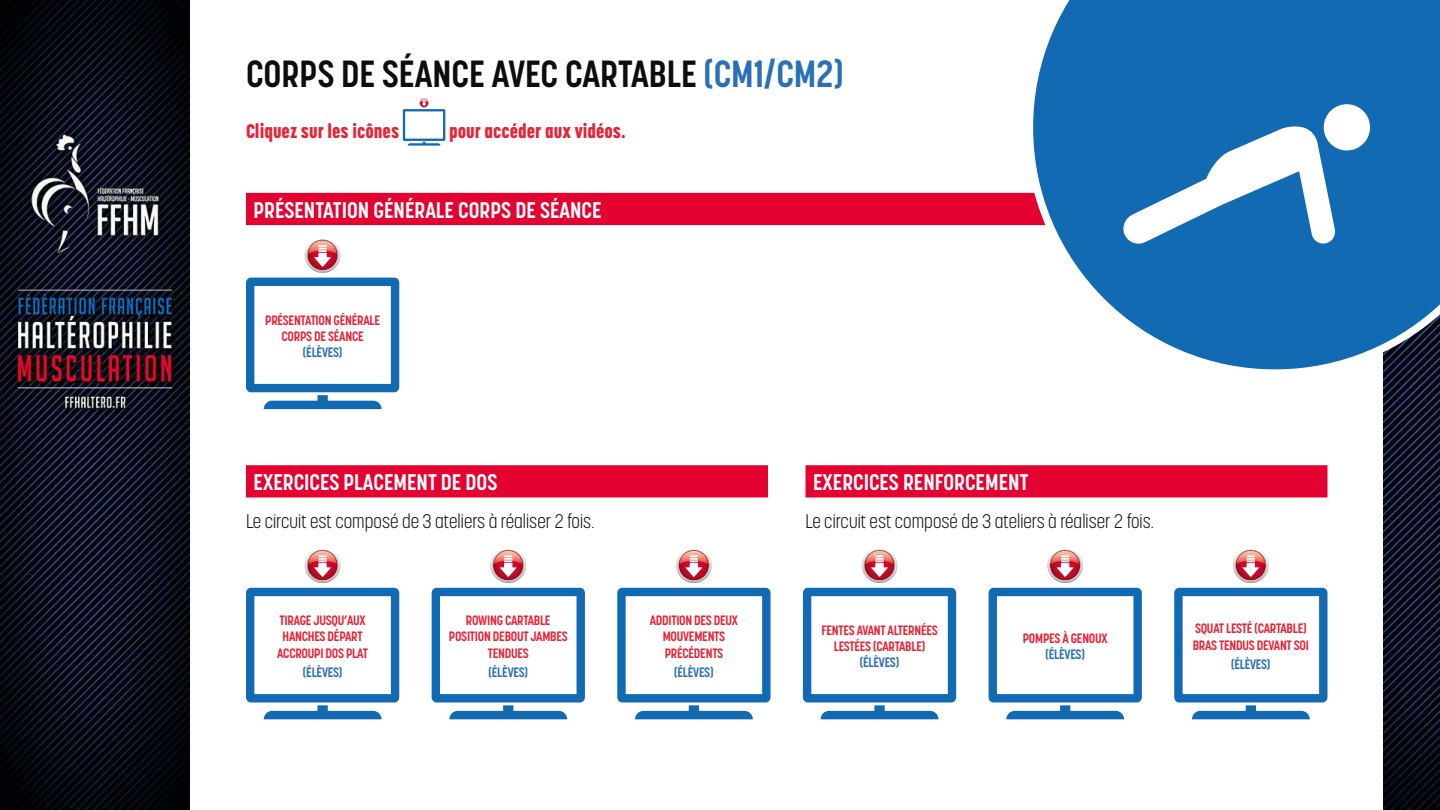
<style>
.page{position:relative;width:1440px;height:810px;background:#fff}
.page>*{position:absolute;margin:0;border:0;box-sizing:border-box;transform-origin:0 0}
.t1{font:700 37.5px "Korolev Condensed";color:#0d0d0d}
.t2{font:700 22.5px "Korolev Condensed";color:#fff}
.t3{font:300 19.5px "Korolev Condensed";color:#0d0d0d}
.t4{font:800 19.5px "Korolev Condensed";color:#e62337}
.t5{font:700 13.5px/16.2px "Korolev Condensed";letter-spacing:-.02em;color:#e62337;text-align:center}
.t6{font:700 13.5px "Korolev Condensed";letter-spacing:-.02em;color:#2a70b7}
.s1{color:#2a70b7}
</style>
<div class="page">
<img style="left:0;top:0;width:190px;height:810px">
<img style="left:1384px;top:377px;width:56px;height:433px">
<svg style="left:403px;top:98px;width:42px;height:48px"></svg>
<div style="left:246px;top:193px;width:1082px;height:32px;background:#e40230"></div>
<div style="left:246px;top:465px;width:522px;height:33px;background:#e40230"></div>
<div style="left:806px;top:465px;width:522px;height:33px;background:#e40230"></div>
<svg style="left:246px;top:239px;width:153px;height:170px"></svg>
<svg style="left:246px;top:549px;width:153px;height:170px"></svg>
<svg style="left:432px;top:549px;width:153px;height:170px"></svg>
<svg style="left:617px;top:549px;width:154px;height:170px"></svg>
<svg style="left:803px;top:549px;width:153px;height:170px"></svg>
<svg style="left:989px;top:549px;width:153px;height:170px"></svg>
<svg style="left:1174px;top:549px;width:154px;height:170px"></svg>
<svg style="left:1026px;top:0;width:414px;height:377px"></svg>
<svg style="left:1121px;top:101px;width:252px;height:145px"></svg>
<h1 class="t1" style="left:246px;top:51px;width:599px">CORPS DE SÉANCE AVEC CARTABLE <span class="s1">(CM1/CM2)</span></h1>
<h3 class="t4" style="left:246px;top:119px;width:155px">Cliquez sur les icônes</h3>
<h3 class="t4" style="left:449px;top:119px;width:178px">pour accéder aux vidéos.</h3>
<h2 class="t2" style="left:254px;top:196px;width:350px">PRÉSENTATION GÉNÉRALE CORPS DE SÉANCE</h2>
<p class="t5" style="left:265px;top:312px;width:116px">PRÉSENTATION GÉNÉRALE<br>CORPS DE SÉANCE</p>
<p class="t6" style="left:303px;top:344px;width:41px">(ÉLÈVES)</p>
<h2 class="t2" style="left:254px;top:469px;width:245px">EXERCICES PLACEMENT DE DOS</h2>
<h3 class="t3" style="left:246px;top:510px;width:350px">Le circuit est composé de 3 ateliers à réaliser 2 fois.</h3>
<p class="t5" style="left:277px;top:612px;width:92px">TIRAGE JUSQU’AUX<br>HANCHES DÉPART<br>ACCROUPI DOS PLAT</p>
<p class="t6" style="left:303px;top:664px;width:41px">(ÉLÈVES)</p>
<p class="t5" style="left:449px;top:612px;width:120px">ROWING CARTABLE<br>POSITION DEBOUT JAMBES<br>TENDUES</p>
<p class="t6" style="left:489px;top:664px;width:41px">(ÉLÈVES)</p>
<p class="t5" style="left:650px;top:612px;width:90px">ADDITION DES DEUX<br>MOUVEMENTS<br>PRÉCÉDENTS</p>
<p class="t6" style="left:674px;top:664px;width:41px">(ÉLÈVES)</p>
<h2 class="t2" style="left:813px;top:469px;width:217px">EXERCICES RENFORCEMENT</h2>
<h3 class="t3" style="left:806px;top:510px;width:350px">Le circuit est composé de 3 ateliers à réaliser 2 fois.</h3>
<p class="t5" style="left:821px;top:622px;width:118px">FENTES AVANT ALTERNÉES<br>LESTÉES (CARTABLE)</p>
<p class="t6" style="left:860px;top:654px;width:41px">(ÉLÈVES)</p>
<p class="t5" style="left:1023px;top:630px;width:87px">POMPES À GENOUX</p>
<p class="t6" style="left:1046px;top:646px;width:41px">(ÉLÈVES)</p>
<p class="t5" style="left:1193px;top:621px;width:118px;text-align:left">SQUAT LESTÉ (CARTABLE)<br>BRAS TENDUS DEVANT SOI</p>
<p class="t6" style="left:1231px;top:656px;width:41px">(ÉLÈVES)</p>
</div>
